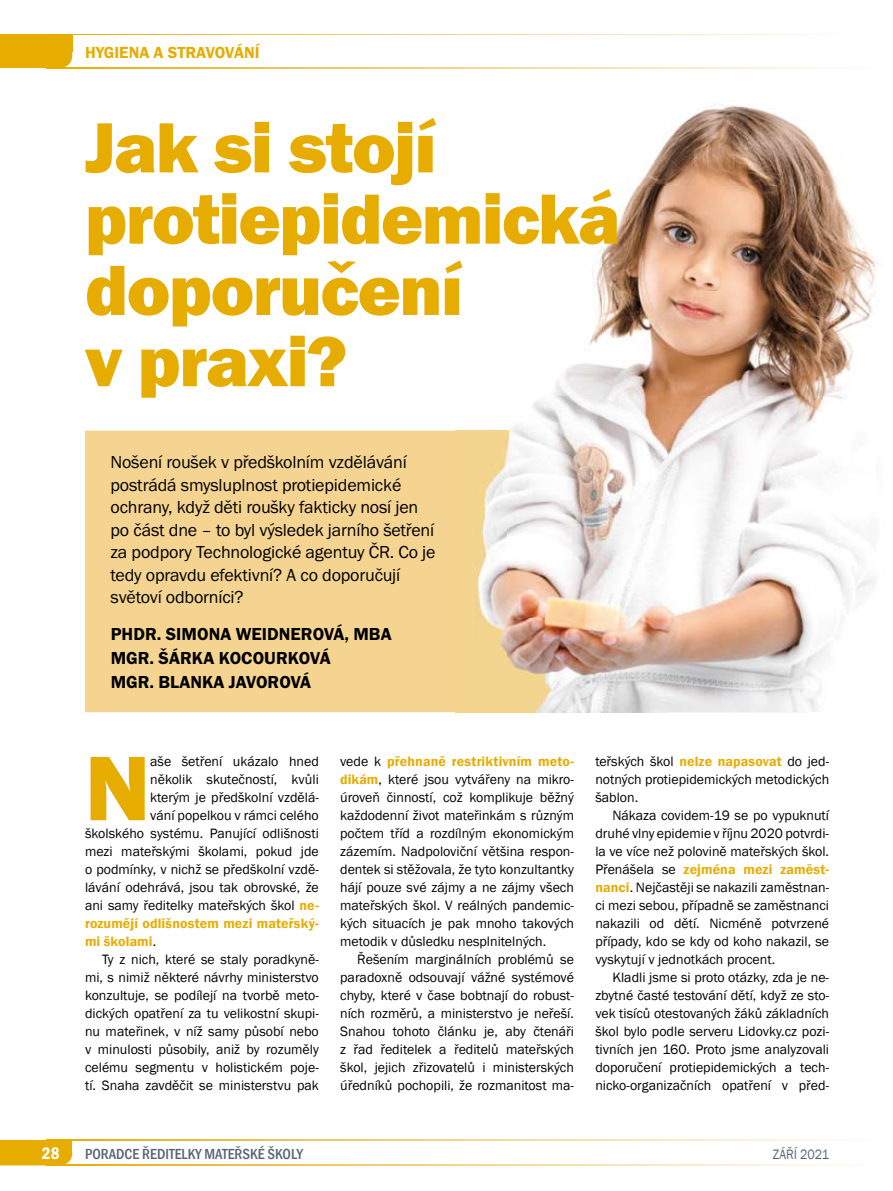
<style>
.page{position:relative;width:893px;height:1191px;background:#fff}
.page>*{position:absolute;margin:0;border:0;box-sizing:border-box;transform-origin:0 0}
.t1{font:800 94.95px "Franklin Gothic";color:#e7ac00}
.t2{font:73.5px/71.2px "Franklin Got Itc TOT Hea";letter-spacing:-.02em;color:#e7ac00}
.t3{font:18px/22.5px "Franklin Got Itc TOT Boo";letter-spacing:-.01em;color:#000}
.t4{font:18px/24px "Franklin Got Itc TOT Dem";letter-spacing:.005em;color:#000}
.t5{font:17.25px "Franklin Got Itc TOT Dem Con";color:#fff}
.t6{font:600 16.5px "Franklin Gothic";color:#e7ac00}
.t7{font:500 condensed 15px "Franklin Gothic";color:#566478}
.t8{font:13.95px/18px "Franklin Gothic";color:#000;text-align:justify}
.t9{font:600 13.95px "Franklin Gothic";letter-spacing:.01em;color:#e7ac00}
.t10{font:13.95px "Franklin Gothic";color:#566478;scale:.9 1}
.s1{font-weight:600;color:#e7ac00}
.s2{font-weight:400;color:#000}
</style>
<div class="page">
<svg style="left:72px;top:1140px;width:778px;height:1px"></svg>
<svg style="left:72px;top:1164px;width:778px;height:1px"></svg>
<svg style="left:72px;top:67px;width:778px;height:1px"></svg>
<svg style="left:72px;top:34px;width:778px;height:1px"></svg>
<div style="left:0;top:34px;width:72px;height:34px;background:#e7ac00"></div>
<div style="left:55px;top:34px;width:17px;height:17px;background:#e7ac00"></div>
<div style="left:0;top:1140px;width:72px;height:25px;background:#e7ac00"></div>
<div style="left:60px;top:1140px;width:12px;height:12px;background:#e7ac00"></div>
<div style="left:85px;top:431px;width:370px;height:281px;background:#f4d490"></div>
<img style="left:554px;top:105px;width:323px;height:291px">
<img style="left:796px;top:396px;width:59px;height:158px">
<img style="left:455px;top:396px;width:341px;height:35px">
<img style="left:825px;top:554px;width:50px;height:95px">
<img style="left:455px;top:431px;width:370px;height:281px">
<p class="t6" style="left:85px;top:42px;width:176px">HYGIENA A STRAVOVÁNÍ</p>
<h2 class="t2" style="left:85px;top:113px;width:537px">Jak si stojí protiepidemická doporučení<br>v praxi?</h2>
<p class="t3" style="left:111px;top:451px;width:327px">Nošení roušek v předškolním vzdělávání postrádá smysluplnost protiepidemické ochrany, když děti roušky fakticky nosí jen po část dne – to byl výsledek jarního šetření za podpory Technologické agentuy ČR. Co je tedy opravdu efektivní? A co doporučují světoví odborníci?</p>
<p class="t4" style="left:111px;top:622px;width:282px">PHDR. SIMONA WEIDNEROVÁ, MBA<br>MGR. ŠÁRKA KOCOURKOVÁ<br>MGR. BLANKA JAVOROVÁ</p>
<h1 class="t1" style="left:85px;top:727px;width:67px">N</h1>
<p class="t8" style="left:150px;top:753px;width:170px">aše šetření ukázalo hned</p>
<p class="t8" style="left:150px;top:771px;width:170px">několik skutečností, kvůli</p>
<p class="t8" style="left:150px;top:789px;width:170px">kterým je předškolní vzdělá-</p>
<p class="t8" style="left:150px;top:807px;width:170px">vání popelkou v rámci celého</p>
<p class="t8" style="left:85px;top:825px;width:235px">školského systému. Panující odlišnosti</p>
<p class="t8" style="left:85px;top:843px;width:235px">mezi mateřskými školami, pokud jde</p>
<p class="t8" style="left:85px;top:861px;width:235px">o podmínky, v nichž se předškolní vzdě-</p>
<p class="t8" style="left:85px;top:879px;width:235px">lávání odehrává, jsou tak obrovské, že</p>
<p class="t8" style="left:85px;top:897px;width:235px">ani samy ředitelky mateřských škol <span class="s1">ne-</span></p>
<p class="t9" style="left:85px;top:915px;width:235px">rozumějí odlišnostem mezi mateřský-</p>
<p class="t9" style="left:85px;top:933px;width:73px">mi školami<span class="s2">.</span></p>
<p class="t8" style="left:102px;top:951px;width:218px">Ty z nich, které se staly poradkyně-</p>
<p class="t8" style="left:85px;top:969px;width:235px">mi, s nimiž některé návrhy ministerstvo</p>
<p class="t8" style="left:85px;top:987px;width:235px">konzultuje, se podílejí na tvorbě meto-</p>
<p class="t8" style="left:85px;top:1005px;width:235px">dických opatření za tu velikostní skupi-</p>
<p class="t8" style="left:85px;top:1023px;width:235px">nu mateřinek, v níž samy působí nebo</p>
<p class="t8" style="left:85px;top:1041px;width:235px">v minulosti působily, aniž by rozuměly</p>
<p class="t8" style="left:85px;top:1058px;width:235px">celému segmentu v holistickém poje-</p>
<p class="t8" style="left:85px;top:1076px;width:235px">tí. Snaha zavděčit se ministerstvu pak</p>
<p class="t8" style="left:340px;top:752px;width:235px">vede k <span class="s1">přehnaně restriktivním meto&shy;dikám</span>, které jsou vytvářeny na mikro&shy;úroveň činností, což komplikuje běžný každodenní život mateřinkám s různým počtem tříd a rozdílným ekonomickým zázemím. Nadpoloviční většina respon&shy;dentek si stěžovala, že tyto konzultantky hájí pouze své zájmy a ne zájmy všech mateřských škol. V reálných pandemic&shy;kých situacích je pak mnoho takových metodik v důsledku nesplnitelných.</p>
<p class="t8" style="left:340px;top:950px;width:235px;text-indent:17px">Řešením marginálních problémů se paradoxně odsouvají vážné systémové chyby, které v čase bobtnají do robust&shy;ních rozměrů, a ministerstvo je neřeší.<br>Snahou tohoto článku je, aby čtenáři z řad ředitelek a ředitelů mateřských škol, jejich zřizovatelů i ministerských úředníků pochopili, že rozmanitost ma-</p>
<p class="t8" style="left:595px;top:752px;width:235px">teřských škol <span class="s1">nelze napasovat</span> do jed&shy;notných protiepidemických metodických šablon.</p>
<p class="t8" style="left:595px;top:806px;width:235px;text-indent:17px">Nákaza covidem-19 se po vypuknutí druhé vlny epidemie v říjnu 2020 potvrdi&shy;la ve více než polovině mateřských škol.<br>Přenášela se <span class="s1">zejména mezi zaměst&shy;nanci</span>. Nejčastěji se nakazili zaměstnan&shy;ci mezi sebou, případně se zaměstnanci nakazili od dětí. Nicméně potvrzené případy, kdo se kdy od koho nakazil, se vyskytují v jednotkách procent.</p>
<p class="t8" style="left:595px;top:968px;width:235px;text-indent:17px">Kladli jsme si proto otázky, zda je ne&shy;zbytné časté testování dětí, když ze sto&shy;vek tisíců otestovaných žáků základních škol bylo podle serveru Lidovky.cz pozi&shy;tivních jen 160. Proto jsme analyzovali doporučení protiepidemických a tech&shy;nicko-organizačních opatření v před-</p>
<p class="t5" style="left:42px;top:1143px;width:19px">28</p>
<p class="t7" style="left:85px;top:1144px;width:219px">PORADCE ŘEDITELKY MATEŘSKÉ ŠKOLY</p>
<p class="t10" style="left:773px;top:1145px;width:64px">ZÁŘÍ 2021</p>
</div>
